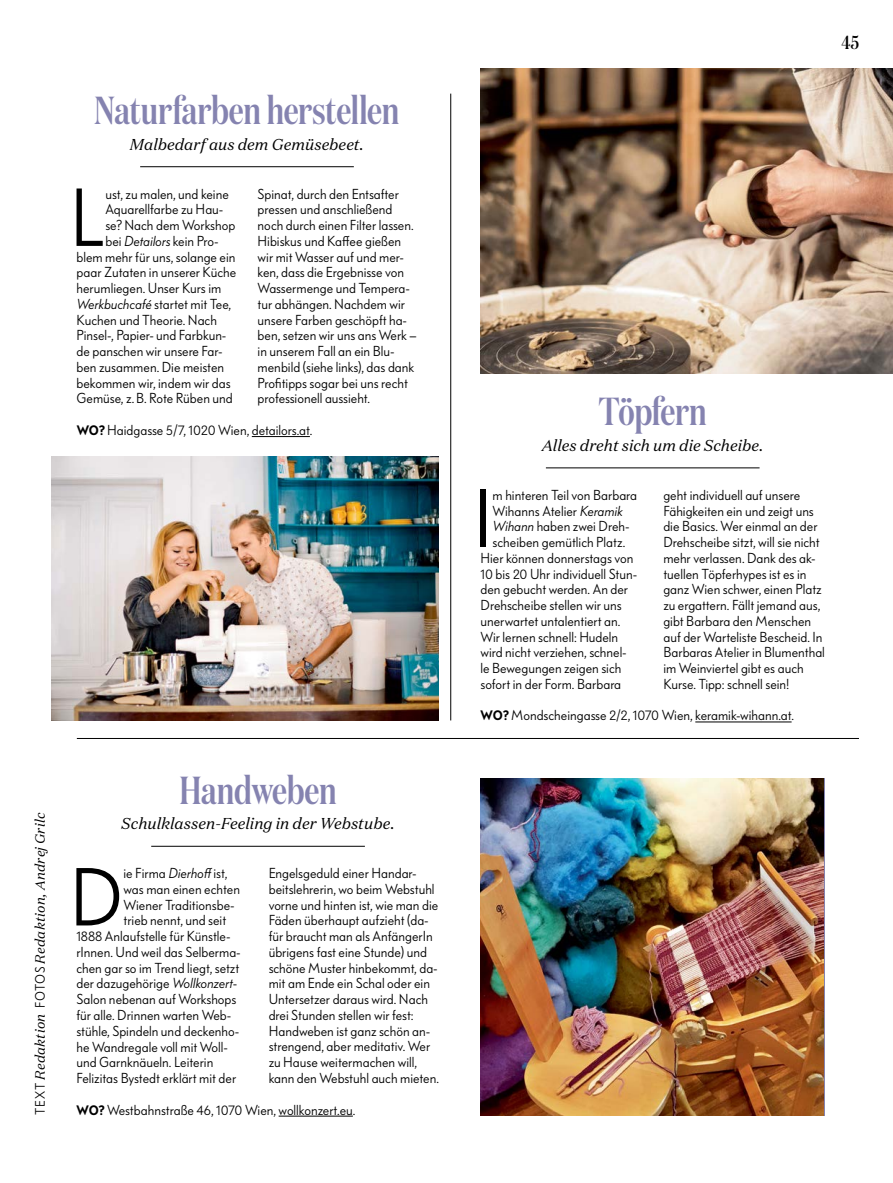
<style>
.page{position:relative;width:893px;height:1183px;background:#fff}
.page>*{position:absolute;margin:0;border:0;box-sizing:border-box;transform-origin:0 0}
.t1{font:80.85px "Bauer Grotesk OT";color:#000}
.t2{font:500 39px "Domaine Display Condensed";letter-spacing:-.01em;color:#8583b0}
.t3{font:500 18.75px "Domaine Display Condensed";color:#000}
.t4{font:italic 15.75px "Domaine Text";color:#000}
.t5{font:14.25px/15.8px "Bauer Grotesk OT";color:#000}
.t6{font:italic 13.5px "Domaine Text";letter-spacing:.015em;color:#000}
.s1{font-weight:600;font-size:13.5px}
.s2{font-style:italic}
.s3{font-family:"Bauer Grotesk OT";font-style:normal}
</style>
<div class="page">
<img style="left:480px;top:68px;width:413px;height:305px">
<hr style="left:546px;top:467px;width:214px;height:1px;background:#000">
<hr style="left:695px;top:721px;width:97px;height:1px;background:#000">
<hr style="left:450px;top:94px;width:1px;height:626px;background:#000">
<hr style="left:77px;top:738px;width:782px;height:1px;background:#000">
<img style="left:51px;top:456px;width:387px;height:264px">
<hr style="left:140px;top:166px;width:214px;height:1px;background:#000">
<hr style="left:252px;top:436px;width:58px;height:1px;background:#000">
<img style="left:480px;top:778px;width:344px;height:336px">
<hr style="left:151px;top:845px;width:214px;height:1px;background:#000">
<hr style="left:279px;top:1115px;width:74px;height:1px;background:#000">
<h2 class="t2" style="left:95px;top:88px;width:306px">Naturfarben herstellen</h2>
<p class="t4" style="left:130px;top:134px;width:236px">Malbedarf aus dem Gemüsebeet.</p>
<h1 class="t1" style="left:70px;top:169px;width:37px">L</h1>
<p class="t5" style="left:105px;top:186px;width:125px">ust, zu malen, und keine</p>
<p class="t5" style="left:258px;top:186px;width:160px">Spinat, durch den Entsafter pressen und anschließend noch durch einen Filter lassen.<br>Hibiskus und Kaffee gießen wir mit Wasser auf und mer&shy;ken, dass die Ergebnisse von<br>Wassermenge und Tempera&shy;tur abhängen. Nachdem wir unsere Farben geschöpft ha&shy;ben, setzen wir uns ans Werk – in unserem Fall an ein Blu&shy;menbild (siehe links), das dank<br>Profitipps sogar bei uns recht professionell aussieht.</p>
<p class="t5" style="left:77px;top:422px;width:237px"><span class="s1">WO?</span> Haidgasse 5/7, 1020 Wien, detailors.at.</p>
<p class="t5" style="left:105px;top:201px;width:119px">Aquarellfarbe zu Hau-</p>
<p class="t5" style="left:105px;top:217px;width:131px">se? Nach dem Workshop</p>
<p class="t5" style="left:105px;top:233px;width:114px">bei <span class="s2">Detailors</span> kein Pro-</p>
<p class="t5" style="left:77px;top:249px;width:160px">blem mehr für uns, solange ein</p>
<p class="t5" style="left:77px;top:264px;width:161px">paar Zutaten in unserer Küche</p>
<p class="t5" style="left:77px;top:280px;width:146px">herumliegen. Unser Kurs im</p>
<p class="t5" style="left:77px;top:296px;width:156px"><span class="s2">Werkbuchcafé</span> startet mit Tee,</p>
<p class="t5" style="left:77px;top:312px;width:142px">Kuchen und Theorie. Nach</p>
<p class="t5" style="left:77px;top:327px;width:151px">Pinsel-, Papier- und Farbkun-</p>
<p class="t5" style="left:77px;top:343px;width:147px">de panschen wir unsere Far-</p>
<p class="t5" style="left:77px;top:359px;width:149px">ben zusammen. Die meisten</p>
<p class="t5" style="left:77px;top:375px;width:156px">bekommen wir, indem wir das</p>
<p class="t5" style="left:77px;top:390px;width:158px">Gemüse, z.B. Rote Rüben und</p>
<p class="t6" style="left:32px;top:1114px;width:303px;rotate:-90deg"><span class="s3">TEXT</span> Redaktion <span class="s3">FOTOS</span> Redaktion, AndrejGrilc</p>
<h2 class="t2" style="left:179px;top:767px;width:159px">Handweben</h2>
<p class="t4" style="left:121px;top:813px;width:275px">Schulklassen-Feeling in der Webstube.</p>
<p class="t5" style="left:269px;top:865px;width:172px">Engelsgeduld einer Handar&shy;beitslehrerin, wo beim Webstuhl vorne und hinten ist, wie man die<br>Fäden überhaupt aufzieht (da&shy;für braucht man als AnfängerIn übrigens fast eine Stunde) und schöne Muster hinbekommt, da&shy;mit am Ende ein Schal oder ein<br>Untersetzer daraus wird. Nach drei Stunden stellen wir fest:<br>Handweben ist ganz schön an&shy;strengend, aber meditativ. Wer zu Hause weitermachen will, kann den Webstuhl auch mieten.</p>
<p class="t5" style="left:77px;top:1101px;width:280px"><span class="s1">WO?</span> Westbahnstraße 46, 1070 Wien, wollkonzert.eu.</p>
<h1 class="t1" style="left:70px;top:848px;width:55px">D</h1>
<p class="t5" style="left:124px;top:865px;width:105px">ie Firma <span class="s2">Dierhoff</span> ist,</p>
<p class="t5" style="left:124px;top:880px;width:118px">was man einen echten</p>
<p class="t5" style="left:124px;top:896px;width:112px">Wiener Traditionsbe-</p>
<p class="t5" style="left:124px;top:912px;width:104px">trieb nennt, und seit</p>
<p class="t5" style="left:76px;top:928px;width:155px">1888 Anlaufstelle für Künstle-</p>
<p class="t5" style="left:76px;top:943px;width:166px">rInnen. Und weil das Selberma-</p>
<p class="t5" style="left:76px;top:959px;width:164px">chen gar so im Trend liegt, setzt</p>
<p class="t5" style="left:76px;top:975px;width:162px">der dazugehörige <span class="s2">Wollkonzert</span>-</p>
<p class="t5" style="left:76px;top:991px;width:161px">Salon nebenan auf Workshops</p>
<p class="t5" style="left:76px;top:1006px;width:156px">für alle. Drinnen warten Web-</p>
<p class="t5" style="left:76px;top:1022px;width:164px">stühle, Spindeln und deckenho-</p>
<p class="t5" style="left:76px;top:1038px;width:153px">he Wandregale voll mit Woll-</p>
<p class="t5" style="left:76px;top:1054px;width:138px">und Garnknäueln. Leiterin</p>
<p class="t5" style="left:76px;top:1069px;width:161px">Felizitas Bystedt erklärt mit der</p>
<h3 class="t3" style="left:841px;top:31px;width:19px">45</h3>
<h2 class="t2" style="left:599px;top:388px;width:110px">Töpfern</h2>
<p class="t4" style="left:542px;top:435px;width:223px">Alles dreht sich um die Scheibe.</p>
<p class="t5" style="left:663px;top:487px;width:163px">geht individuell auf unsere<br>Fähigkeiten ein und zeigt uns die Basics. Wer einmal an der<br>Drehscheibe sitzt, will sie nicht mehr verlassen. Dank des ak&shy;tuellen Töpferhypes ist es in ganz Wien schwer, einen Platz zu ergattern. Fällt jemand aus, gibt Barbara den Menschen auf der Warteliste Bescheid. In<br>Barbaras Atelier in Blumenthal im Weinviertel gibt es auch<br>Kurse. Tipp: schnell sein!</p>
<p class="t5" style="left:481px;top:707px;width:315px"><span class="s1">WO?</span> Mondscheingasse 2/2, 1070 Wien, keramik-wihann.at.</p>
<h1 class="t1" style="left:474px;top:470px;width:20px">I</h1>
<p class="t5" style="left:493px;top:487px;width:146px">m hinteren Teil von Barbara</p>
<p class="t5" style="left:493px;top:502px;width:132px">Wihanns Atelier <span class="s2">Keramik</span></p>
<p class="t5" style="left:493px;top:518px;width:138px"><span class="s2">Wihann</span> haben zwei Dreh-</p>
<p class="t5" style="left:493px;top:534px;width:134px">scheiben gemütlich Platz.</p>
<p class="t5" style="left:480px;top:550px;width:154px">Hier können donnerstags von</p>
<p class="t5" style="left:480px;top:565px;width:158px">10 bis 20 Uhr individuell Stun-</p>
<p class="t5" style="left:480px;top:581px;width:149px">den gebucht werden. An der</p>
<p class="t5" style="left:480px;top:597px;width:143px">Drehscheibe stellen wir uns</p>
<p class="t5" style="left:480px;top:613px;width:141px">unerwartet untalentiert an.</p>
<p class="t5" style="left:480px;top:628px;width:139px">Wir lernen schnell: Hudeln</p>
<p class="t5" style="left:480px;top:644px;width:147px">wird nicht verziehen, schnel-</p>
<p class="t5" style="left:480px;top:660px;width:142px">le Bewegungen zeigen sich</p>
<p class="t5" style="left:480px;top:676px;width:142px">sofort in der Form. Barbara</p>
</div>
